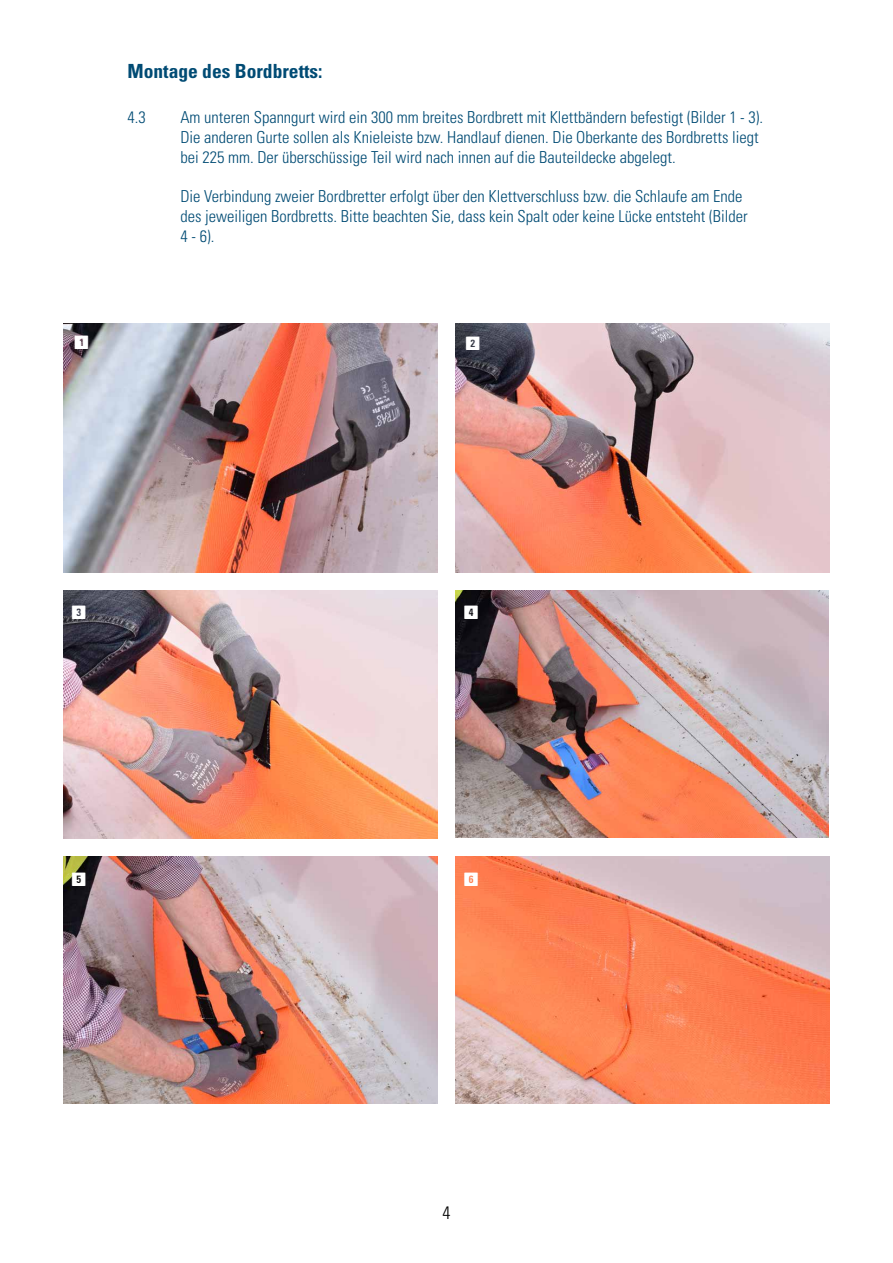
<style>
.page{position:relative;width:893px;height:1263px;background:#fff}
.page>*{position:absolute;margin:0;border:0;box-sizing:border-box;transform-origin:0 0}
.t1{font:24px "SSD BA Font";color:#fff}
.t2{font:700 condensed 19.5px "Univers LT Std";color:#004b74}
.t3{font:300 condensed 18px "Univers LT Std";color:#000}
.t4{font:300 condensed 16.5px/19.8px "Univers LT Std";color:#004b74}
</style>
<div class="page">
<img style="left:64px;top:323px;width:374px;height:249px">
<img style="left:64px;top:590px;width:373px;height:249px">
<img style="left:456px;top:323px;width:374px;height:249px">
<img style="left:456px;top:590px;width:372px;height:247px">
<img style="left:64px;top:857px;width:373px;height:247px">
<img style="left:456px;top:857px;width:374px;height:247px">
<p class="t2" style="left:128px;top:59px;width:196px">Montage des Bordbretts:</p>
<p class="t4" style="left:128px;top:107px;width:20px">4.3</p>
<p class="t4" style="left:180px;top:107px;width:584px">Am unteren Spanngurt wird ein 300 mm breites Bordbrett mit Klettbändern befestigt (Bilder 1 - 3).<br>Die anderen Gurte sollen als Knieleiste bzw. Handlauf dienen. Die Oberkante des Bordbretts liegt bei 225 mm. Der überschüssige Teil wird nach innen auf die Bauteildecke abgelegt.</p>
<p class="t4" style="left:180px;top:186px;width:569px">Die Verbindung zweier Bordbretter erfolgt über den Klettverschluss bzw. die Schlaufe am Ende des jeweiligen Bordbretts. Bitte beachten Sie, dass kein Spalt oder keine Lücke entsteht (Bilder<br>4 - 6).</p>
<h1 class="t1" style="left:75px;top:329px;width:15px">1</h1>
<h1 class="t1" style="left:466px;top:330px;width:15px">2</h1>
<h1 class="t1" style="left:72px;top:599px;width:15px">3</h1>
<h1 class="t1" style="left:72px;top:866px;width:15px">5</h1>
<h1 class="t1" style="left:464px;top:599px;width:15px">4</h1>
<h1 class="t1" style="left:464px;top:866px;width:15px">6</h1>
<p class="t3" style="left:442px;top:1201px;width:9px">4</p>
</div>
